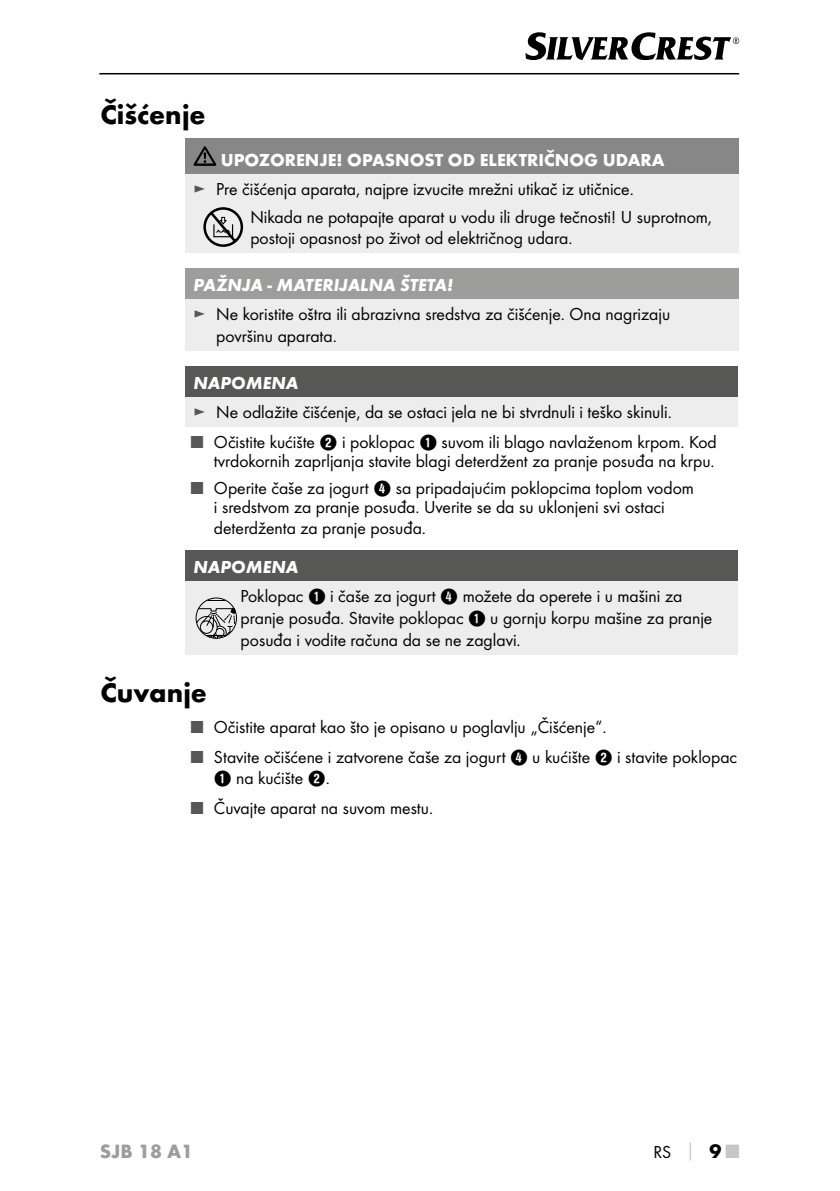
<style>
.page{position:relative;width:840px;height:1191px;background:#fff}
.page>*{position:absolute;margin:0;border:0;box-sizing:border-box;transform-origin:0 0}
.t1{font:700 28px "Futura";color:#000}
.t2{font:700 20px "Futura";color:#9d9d9c}
.t3{font:18px/21.6px "Futura Boo";color:#000}
.t4{font:italic 700 18px "Futura";color:#fff}
.t5{font:700 18px "Futura";color:#fff}
.s1{color:#575756}
.s2{font-family:"Hako PI Nummern"}
.s3{font-family:"Futura";font-weight:700;color:#c6c6c6}
.s4{font-family:"Futura";font-weight:700;font-size:20px}
.s5{font-family:"Futura";font-weight:700;font-size:20px;color:#c6c6c6}
</style>
<div class="page">
<hr style="left:99px;top:73px;width:639px;height:1px;background:#000">
<svg style="left:525px;top:32px;width:213px;height:28px"></svg>
<div style="left:185px;top:138px;width:553px;height:36px;background:#878787"></div>
<div style="left:185px;top:174px;width:553px;height:78px;background:#ededed"></div>
<svg style="left:193px;top:146px;width:23px;height:20px"></svg>
<div style="left:185px;top:269px;width:553px;height:30px;background:#9d9d9c"></div>
<div style="left:185px;top:299px;width:553px;height:51px;background:#ededed"></div>
<div style="left:185px;top:366px;width:552px;height:31px;background:#575756"></div>
<div style="left:185px;top:397px;width:552px;height:29px;background:#ededed"></div>
<div style="left:185px;top:551px;width:552px;height:30px;background:#575756"></div>
<div style="left:185px;top:581px;width:552px;height:73px;background:#ededed"></div>
<div style="left:195px;top:597px;width:42px;height:41px;border:1px solid #000;border-radius:50%"></div>
<svg style="left:195px;top:607px;width:41px;height:32px"></svg>
<svg style="left:207px;top:600px;width:18px;height:1px"></svg>
<svg style="left:203px;top:207px;width:40px;height:40px"></svg>
<h1 class="t1" style="left:100px;top:97px;width:107px">Čišćenje</h1>
<p class="t5" style="left:221px;top:149px;width:445px">UPOZORENJE! OPASNOST OD ELEKTRIČNOG UDARA</p>
<p class="t3" style="left:250px;top:176px;width:463px;line-height:27.2px;text-indent:-57px"><span class="s1">►</span> Pre čišćenja aparata, najpre izvucite mrežni utikač iz utičnice.<br>Nikada ne potapajte aparat u vodu ili druge tečnosti! U suprotnom,</p>
<p class="t3" style="left:250px;top:227px;width:321px">postoji opasnost po život od električnog udara.</p>
<p class="t4" style="left:193px;top:274px;width:261px">PAŽNJA - MATERIJALNA ŠTETA!</p>
<p class="t3" style="left:216px;top:303px;width:455px;text-indent:-23px"><span class="s1">►</span> Ne koristite oštra ili abrazivna sredstva za čišćenje. Ona nagrizaju površinu aparata.</p>
<p class="t4" style="left:193px;top:371px;width:106px">NAPOMENA</p>
<p class="t3" style="left:193px;top:401px;width:477px"><span class="s1">►</span> Ne odlažite čišćenje, da se ostaci jela ne bi stvrdnuli i teško skinuli.</p>
<p class="t3" style="left:191px;top:433px;width:527px;line-height:18.6px;text-align:right"><span class="s1">■</span> Očistite kućište <span class="s2">2</span> i poklopac <span class="s2">1</span> suvom ili blago navlaženom krpom. Kod tvrdokornih zaprljanja stavite blagi deterdžent za pranje posuđa na krpu.</p>
<p class="t3" style="left:191px;top:478px;width:504px;line-height:18.6px;text-align:center"><span class="s1">■</span> Operite čaše za jogurt <span class="s2">4</span> sa pripadajućim poklopcima toplom vodom i sredstvom za pranje posuđa. Uverite se da su uklonjeni svi ostaci</p>
<p class="t3" style="left:214px;top:517px;width:211px">deterdženta za pranje posuđa.</p>
<p class="t4" style="left:193px;top:556px;width:106px">NAPOMENA</p>
<p class="t3" style="left:240px;top:585px;width:473px">Poklopac <span class="s2">1</span> i čaše za jogurt <span class="s2">4</span> možete da operete i u mašini za pranje posuđa. Stavite poklopac <span class="s2">1</span> u gornju korpu mašine za pranje posuđa i vodite računa da se ne zaglavi.</p>
<h1 class="t1" style="left:100px;top:675px;width:108px">Čuvanje</h1>
<p class="t3" style="left:191px;top:715px;width:414px"><span class="s1">■</span> Očistite aparat kao što je opisano u poglavlju „Čišćenje“.</p>
<p class="t3" style="left:214px;top:745px;width:524px;text-indent:-23px"><span class="s1">■</span> Stavite očišćene i zatvorene čaše za jogurt <span class="s2">4</span> u kućište <span class="s2">2</span> i stavite poklopac<br><span class="s2">1</span> na kućište <span class="s2">2</span>.</p>
<p class="t3" style="left:191px;top:797px;width:241px"><span class="s1">■</span> Čuvajte aparat na suvom mestu.</p>
<p class="t2" style="left:100px;top:1139px;width:95px">SJB 18 A1</p>
<p class="t3" style="left:653px;top:1141px;width:87px">RS <span class="s3">│</span> <span class="s4">9</span><span class="s5">■</span></p>
</div>
